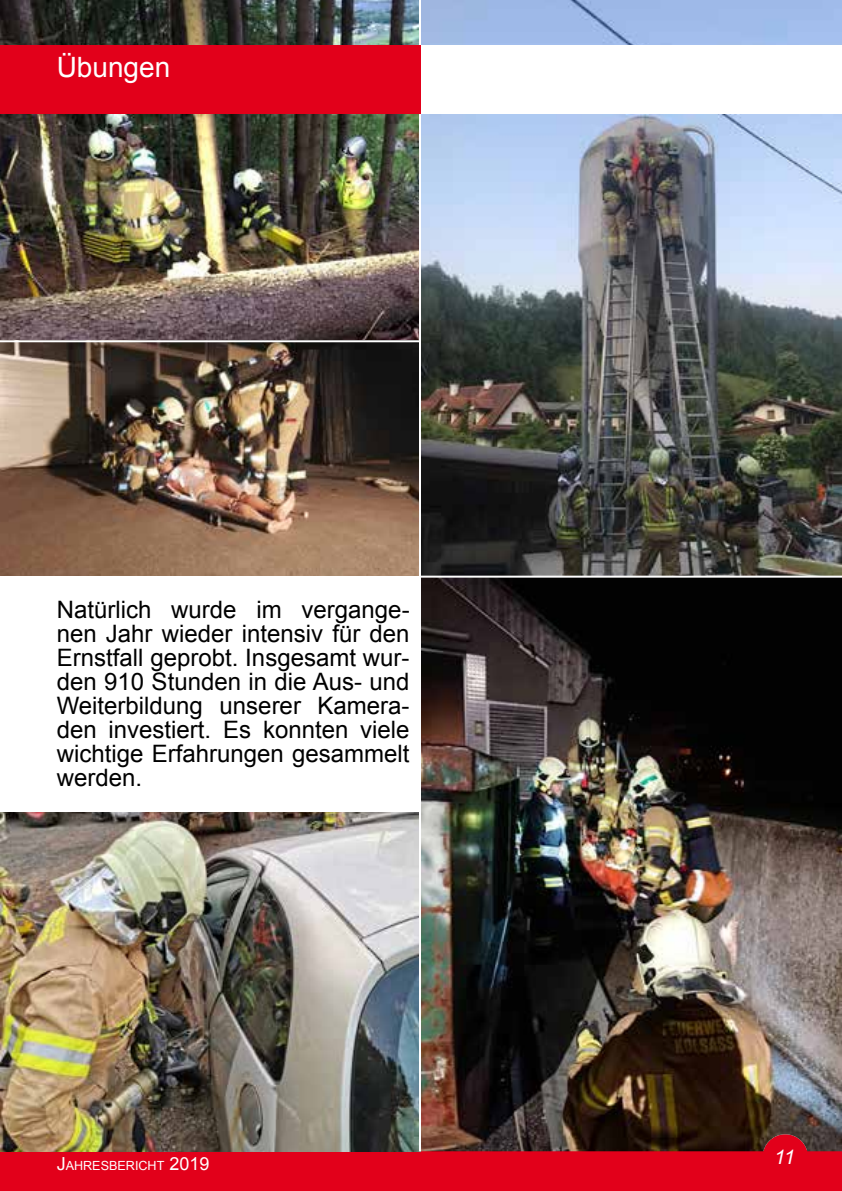
<style>
.page{position:relative;width:842px;height:1191px;background:#fff}
.page>*{position:absolute;margin:0;border:0;box-sizing:border-box;transform-origin:0 0}
.t1{font:28px "Arial";color:#fff}
.t2{font:24px/24px "Arial";color:#000;text-align:justify}
.t3{font:italic 20px "Arial";color:#fff}
.t4{font:12.6px "Arial";color:#fff}
.s1{font-size:18px}
</style>
<div class="page">
<div style="left:0;top:1151px;width:842px;height:40px;background:#e2001a"></div>
<img style="left:421px;top:0;width:421px;height:1151px">
<img style="left:0;top:812px;width:419px;height:339px">
<img style="left:0;top:0;width:419px;height:575px">
<div style="left:421px;top:45px;width:421px;height:68px;background:#fff"></div>
<div style="left:0;top:46px;width:421px;height:68px;background:#e2001a"></div>
<hr style="left:421px;top:575px;width:421px;height:2px;background:#fff">
<hr style="left:0;top:340px;width:421px;height:2px;background:#fff">
<p class="t1" style="left:57px;top:49px;width:115px">Übungen</p>
<p class="t2" style="left:57px;top:598px;width:354px">Natürlich wurde im vergange&shy;nen Jahr wieder intensiv für den Ernstfall geprobt. Insgesamt wur&shy;den 910 Stunden in die Aus- und Weiterbildung unserer Kamera&shy;den investiert. Es konnten viele wichtige Erfahrungen gesammelt werden.</p>
<p class="t4" style="left:57px;top:1157px;width:154px"><span class="s1">J</span>AHRESBERICHT <span class="s1">2019</span></p>
<p class="t3" style="left:774px;top:1144px;width:22px">11</p>
</div>
